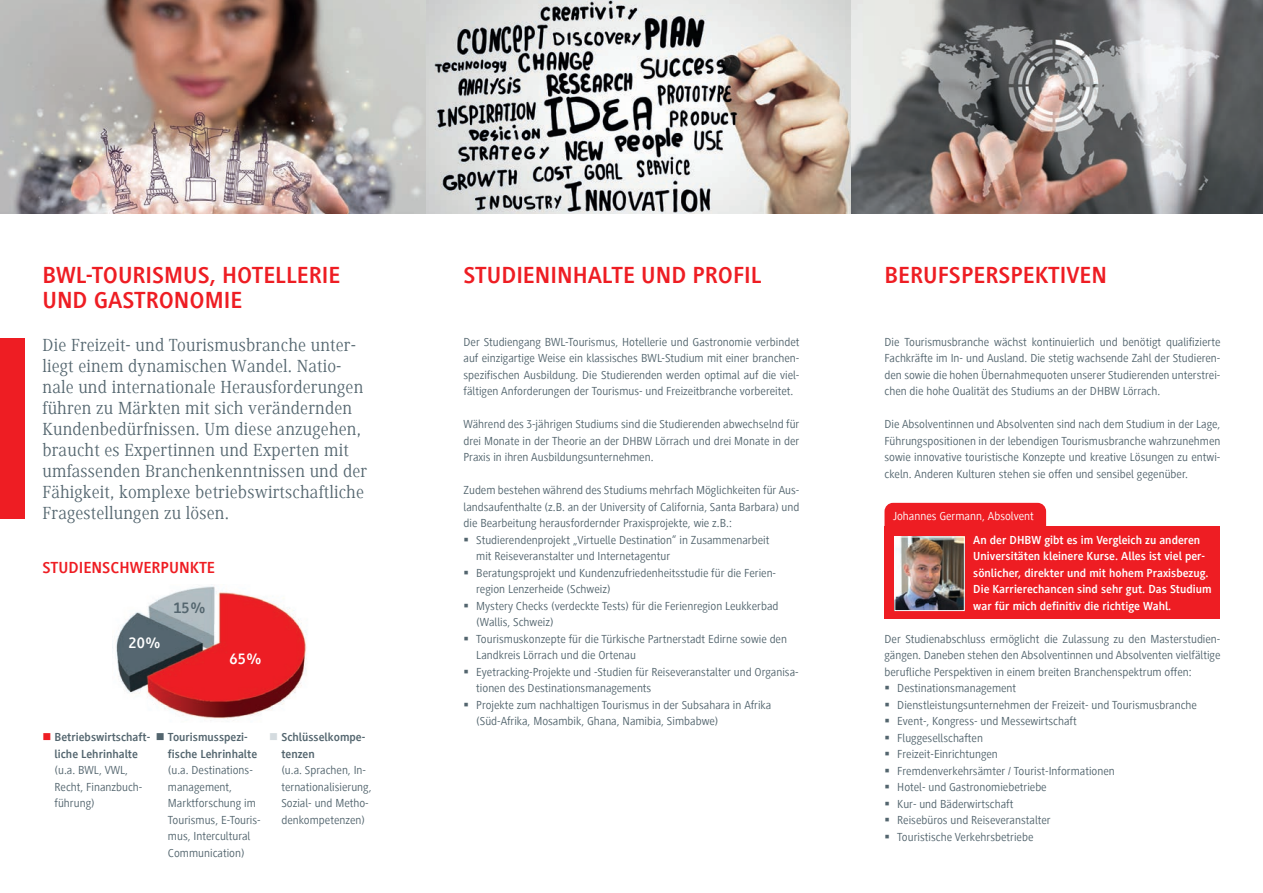
<style>
.page{position:relative;width:1263px;height:893px;background:#fff}
.page>*{position:absolute;margin:0;border:0;box-sizing:border-box;transform-origin:0 0}
.t1{font:700 24px "Generis Sans Com";color:#ee1d23}
.t2{font:18px/21px "Generis Serif Com";letter-spacing:.01em;color:#53656e}
.t3{font:700 16.5px "Generis Sans Com";color:#ee1d23}
.t4{font:700 15.9px "Generis Sans Com";color:#fff}
.t5{font:700 15.9px "Generis Sans Com";color:#53656e}
.t6{font:12px/16.5px "Generis Sans Com";color:#53656e}
.t7{font:700 12px/16.5px "Generis Sans Com";color:#fff}
.t8{font:700 12px/16.5px "Generis Sans Com";color:#53656e}
.t9{font:12px "Generis Sans Com";color:#fff}
.s1{color:#ee1d23}
.s2{color:#d4dbdf}
</style>
<div class="page">
<img style="left:850px;top:0;width:413px;height:214px">
<img style="left:0;top:0;width:850px;height:214px">
<img style="left:112px;top:584px;width:195px;height:137px">
<div style="left:0;top:338px;width:24px;height:181px;background:#ee1d23"></div>
<div style="left:884px;top:503px;width:162px;height:24px;background:#ee1d23"></div>
<div style="left:884px;top:527px;width:336px;height:92px;background:#ee1d23"></div>
<img style="left:896px;top:538px;width:67px;height:71px">
<div style="left:894px;top:536px;width:71px;height:75px;border:1px solid #fff"></div>
<h1 class="t1" style="left:43px;top:262px;width:299px">BWL-TOURISMUS, HOTELLERIE</h1>
<h1 class="t1" style="left:884px;top:262px;width:224px">BERUFSPERSPEKTIVEN</h1>
<h1 class="t1" style="left:43px;top:287px;width:201px">UND GASTRONOMIE</h1>
<p class="t2" style="left:43px;top:335px;width:326px">Die Freizeit- und Tourismusbranche unter&shy;liegt einem dynamischen Wandel. Natio&shy;nale und internationale Herausforderungen führen zu Märkten mit sich verändernden Kundenbedürfnissen. Um diese anzugehen, braucht es Expertinnen und Experten mit umfassenden Branchenkenntnissen und der Fähigkeit, komplexe betriebswirtschaftliche Fragestellungen zu lösen.</p>
<h1 class="t1" style="left:463px;top:262px;width:300px">STUDIENINHALTE UND PROFIL</h1>
<p class="t6" style="left:884px;top:334px;width:337px;text-align:justify">Die Tourismusbranche wächst kontinuierlich und benötigt qualifizierte Fachkräfte im In- und Ausland. Die stetig wachsende Zahl der Studieren&shy;den sowie die hohen Übernahmequoten unserer Studierenden unterstrei&shy;chen die hohe Qualität des Studiums an der DHBW Lörrach.</p>
<p class="t6" style="left:884px;top:416px;width:337px;text-align:justify">Die Absolventinnen und Absolventen sind nach dem Studium in der Lage, Führungspositionen in der lebendigen Tourismusbranche wahrzunehmen sowie innovative touristische Konzepte und kreative Lösungen zu entwi&shy;ckeln. Anderen Kulturen stehen sie offen und sensibel gegenüber.</p>
<p class="t6" style="left:463px;top:334px;width:337px;text-align:justify">Der Studiengang BWL-Tourismus, Hotellerie und Gastronomie verbindet auf einzigartige Weise ein klassisches BWL-Studium mit einer branchen&shy;spezifischen Ausbildung. Die Studierenden werden optimal auf die viel&shy;fältigen Anforderungen der Tourismus- und Freizeitbranche vorbereitet.</p>
<p class="t6" style="left:463px;top:416px;width:337px;text-align:justify">Während des 3-jährigen Studiums sind die Studierenden abwechselnd für drei Monate in der Theorie an der DHBW Lörrach und drei Monate in der Praxis in ihren Ausbildungsunternehmen.</p>
<p class="t6" style="left:463px;top:482px;width:337px;text-align:justify">Zudem bestehen während des Studiums mehrfach Möglichkeiten für Aus&shy;landsaufenthalte (z.B. an der University of California, Santa Barbara) und die Bearbeitung herausfordernder Praxisprojekte, wie z.B.:</p>
<p class="t6" style="left:476px;top:532px;width:295px;text-indent:-13px">▪ Studierendenprojekt „Virtuelle Destination“ in Zusammenarbeit mit Reiseveranstalter und Internetagentur</p>
<p class="t6" style="left:476px;top:565px;width:301px;text-indent:-13px">▪ Beratungsprojekt und Kundenzufriedenheitsstudie für die Ferien&shy;region Lenzerheide (Schweiz)</p>
<p class="t6" style="left:476px;top:598px;width:304px;text-indent:-13px">▪ Mystery Checks (verdeckte Tests) für die Ferienregion Leukkerbad (Wallis, Schweiz)</p>
<p class="t6" style="left:476px;top:631px;width:312px;text-indent:-13px">▪ Tourismuskonzepte für die Türkische Partnerstadt Edirne sowie den<br>Landkreis Lörrach und die Ortenau</p>
<p class="t6" style="left:476px;top:664px;width:324px;text-indent:-13px">▪ Eyetracking-Projekte und -Studien für Reiseveranstalter und Organisa&shy;tionen des Destinationsmanagements</p>
<p class="t6" style="left:476px;top:697px;width:297px;text-indent:-13px">▪ Projekte zum nachhaltigen Tourismus in der Subsahara in Afrika (Süd-Afrika, Mosambik, Ghana, Namibia, Simbabwe)</p>
<p class="t9" style="left:893px;top:510px;width:142px">Johannes Germann, Absolvent</p>
<p class="t7" style="left:973px;top:532px;width:240px">An der DHBW gibt es im Vergleich zu anderen Universitäten kleinere Kurse. Alles ist viel per&shy;sönlicher, direkter und mit hohem Praxisbezug.<br>Die Karrierechancen sind sehr gut. Das Studium war für mich definitiv die richtige Wahl.</p>
<h3 class="t3" style="left:43px;top:559px;width:174px">STUDIENSCHWERPUNKTE</h3>
<h3 class="t5" style="left:173px;top:599px;width:34px">15%</h3>
<p class="t6" style="left:884px;top:631px;width:337px;text-align:justify">Der Studienabschluss ermöglicht die Zulassung zu den Masterstudien&shy;gängen. Daneben stehen den Absolventinnen und Absolventen vielfältige berufliche Perspektiven in einem breiten Branchenspektrum offen:</p>
<p class="t6" style="left:884px;top:680px;width:133px">▪ Destinationsmanagement</p>
<p class="t6" style="left:884px;top:697px;width:314px">▪ Dienstleistungsunternehmen der Freizeit- und Tourismusbranche</p>
<p class="t6" style="left:884px;top:713px;width:194px">▪ Event-, Kongress- und Messewirtschaft</p>
<p class="t6" style="left:884px;top:730px;width:100px">▪ Fluggesellschaften</p>
<p class="t6" style="left:884px;top:746px;width:115px">▪ Freizeit-Einrichtungen</p>
<p class="t6" style="left:884px;top:763px;width:232px">▪ Fremdenverkehrsämter / Tourist-Informationen</p>
<p class="t6" style="left:884px;top:779px;width:164px">▪ Hotel- und Gastronomiebetriebe</p>
<p class="t6" style="left:884px;top:796px;width:130px">▪ Kur- und Bäderwirtschaft</p>
<p class="t6" style="left:884px;top:812px;width:168px">▪ Reisebüros und Reiseveranstalter</p>
<p class="t6" style="left:884px;top:829px;width:150px">▪ Touristische Verkehrsbetriebe</p>
<h3 class="t4" style="left:129px;top:634px;width:34px">20%</h3>
<h3 class="t4" style="left:230px;top:650px;width:34px">65%</h3>
<p class="t8" style="left:43px;top:729px;width:109px;text-align:center"><span class="s1">■</span> Betriebswirtschaft&shy;liche Lehrinhalte</p>
<p class="t6" style="left:55px;top:762px;width:89px">(u.a. BWL, VWL,<br>Recht, Finanzbuch&shy;führung)</p>
<p class="t8" style="left:281px;top:729px;width:85px;text-indent:-12px"><span class="s2">■</span> Schlüsselkompe&shy;tenzen</p>
<p class="t6" style="left:281px;top:762px;width:92px">(u.a. Sprachen, In&shy;ternationalisierung,<br>Sozial- und Metho&shy;denkompetenzen)</p>
<p class="t8" style="left:168px;top:729px;width:91px;text-indent:-12px">■ Tourismusspezi&shy;fische Lehrinhalte</p>
<p class="t6" style="left:168px;top:762px;width:94px">(u.a. Destinations&shy;management,<br>Marktforschung im<br>Tourismus, E-Touris&shy;mus, Intercultural<br>Communication)</p>
</div>
